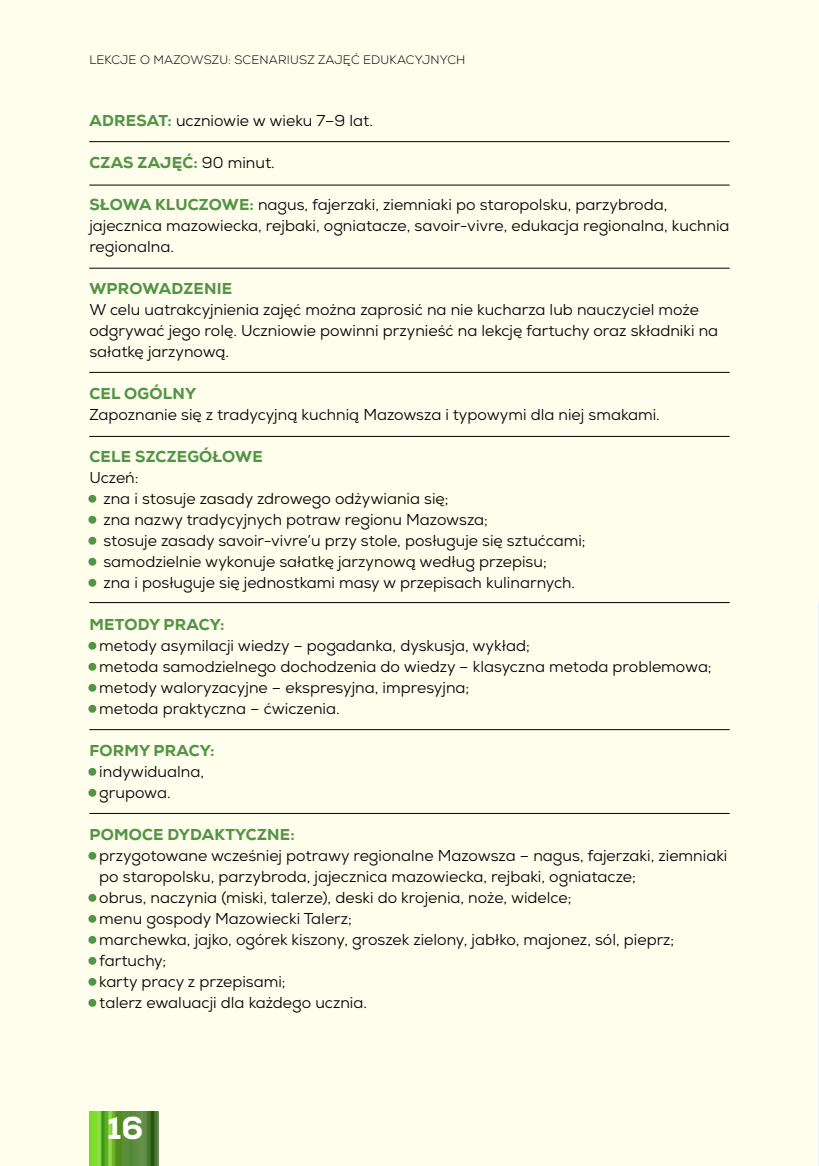
<style>
.page{position:relative;width:819px;height:1166px;background:#fffdeb}
.page>*{position:absolute;margin:0;border:0;box-sizing:border-box;transform-origin:0 0}
.t1{font:800 31.5px "Nexa";color:#fff}
.t2{font:15.75px/21px "Nexa";color:#000}
.t3{font:800 15.75px "Nexa";letter-spacing:.015em;color:#529546}
.t4{font:300 12.25px "Nexa";letter-spacing:.015em;color:#000}
.s1{font-weight:800;color:#529546}
.s2{font-weight:400;color:#000}
.s3{color:#529546}
</style>
<div class="page">
<hr style="left:818px;top:603px;width:1px;height:563px;background:#e1f4fd">
<img style="left:89px;top:1111px;width:70px;height:55px">
<div style="left:88px;top:495px;width:8px;height:8px;border:5px solid #529546;border-radius:50%"></div>
<div style="left:88px;top:516px;width:8px;height:8px;border:5px solid #529546;border-radius:50%"></div>
<div style="left:88px;top:537px;width:8px;height:8px;border:5px solid #529546;border-radius:50%"></div>
<div style="left:88px;top:558px;width:8px;height:8px;border:5px solid #529546;border-radius:50%"></div>
<div style="left:88px;top:579px;width:8px;height:8px;border:5px solid #529546;border-radius:50%"></div>
<div style="left:88px;top:642px;width:8px;height:8px;border:5px solid #529546;border-radius:50%"></div>
<div style="left:88px;top:663px;width:8px;height:8px;border:5px solid #529546;border-radius:50%"></div>
<div style="left:88px;top:684px;width:8px;height:8px;border:5px solid #529546;border-radius:50%"></div>
<div style="left:88px;top:705px;width:8px;height:8px;border:5px solid #529546;border-radius:50%"></div>
<div style="left:88px;top:768px;width:8px;height:8px;border:5px solid #529546;border-radius:50%"></div>
<div style="left:88px;top:789px;width:8px;height:8px;border:5px solid #529546;border-radius:50%"></div>
<div style="left:88px;top:852px;width:8px;height:8px;border:5px solid #529546;border-radius:50%"></div>
<div style="left:88px;top:894px;width:8px;height:8px;border:5px solid #529546;border-radius:50%"></div>
<div style="left:88px;top:915px;width:8px;height:8px;border:5px solid #529546;border-radius:50%"></div>
<div style="left:88px;top:936px;width:8px;height:8px;border:5px solid #529546;border-radius:50%"></div>
<div style="left:88px;top:957px;width:8px;height:8px;border:5px solid #529546;border-radius:50%"></div>
<div style="left:88px;top:978px;width:8px;height:8px;border:5px solid #529546;border-radius:50%"></div>
<div style="left:88px;top:999px;width:8px;height:8px;border:5px solid #529546;border-radius:50%"></div>
<hr style="left:89px;top:141px;width:640px;height:1px;background:#000">
<hr style="left:89px;top:185px;width:640px;height:1px;background:#000">
<hr style="left:89px;top:372px;width:640px;height:1px;background:#000">
<hr style="left:89px;top:268px;width:640px;height:1px;background:#000">
<hr style="left:89px;top:436px;width:640px;height:1px;background:#000">
<hr style="left:89px;top:602px;width:640px;height:1px;background:#000">
<hr style="left:89px;top:729px;width:640px;height:1px;background:#000">
<hr style="left:89px;top:813px;width:640px;height:1px;background:#000">
<p class="t4" style="left:89px;top:52px;width:377px">LEKCJE O MAZOWSZU: SCENARIUSZ ZAJĘĆ EDUKACYJNYCH</p>
<p class="t2" style="left:89px;top:110px;width:285px"><span class="s1">ADRESAT:</span> uczniowie w wieku 7–9 lat.</p>
<p class="t3" style="left:89px;top:153px;width:187px">CZAS ZAJĘĆ: <span class="s2">90 minut.</span></p>
<p class="t2" style="left:89px;top:194px;width:641px"><span class="s1">SŁOWA KLUCZOWE:</span> nagus, fajerzaki, ziemniaki po staropolsku, parzybroda, jajecznica mazowiecka, rejbaki, ogniatacze, savoir-vivre, edukacja regionalna, kuchnia regionalna.</p>
<p class="t3" style="left:89px;top:279px;width:144px">WPROWADZENIE</p>
<p class="t2" style="left:89px;top:299px;width:630px">W celu uatrakcyjnienia zajęć można zaprosić na nie kucharza lub nauczyciel może odgrywać jego rolę. Uczniowie powinni przynieść na lekcję fartuchy oraz składniki na sałatkę jarzynową.</p>
<p class="t3" style="left:89px;top:383px;width:108px">CEL OGÓLNY</p>
<p class="t2" style="left:89px;top:404px;width:572px">Zapoznanie się z tradycyjną kuchnią Mazowsza i typowymi dla niej smakami.</p>
<p class="t3" style="left:89px;top:446px;width:175px">CELE SZCZEGÓŁOWE</p>
<p class="t2" style="left:89px;top:467px;width:51px">Uczeń:</p>
<p class="t2" style="left:89px;top:488px;width:361px"><span class="s3">•</span> zna i stosuje zasady zdrowego odżywiania się;</p>
<p class="t2" style="left:89px;top:509px;width:400px"><span class="s3">•</span> zna nazwy tradycyjnych potraw regionu Mazowsza;</p>
<p class="t2" style="left:89px;top:530px;width:498px"><span class="s3">•</span> stosuje zasady savoir-vivre’u przy stole, posługuje się sztućcami;</p>
<p class="t2" style="left:89px;top:551px;width:459px"><span class="s3">•</span> samodzielnie wykonuje sałatkę jarzynową według przepisu;</p>
<p class="t2" style="left:89px;top:572px;width:487px"><span class="s3">•</span> zna i posługuje się jednostkami masy w przepisach kulinarnych.</p>
<p class="t3" style="left:89px;top:615px;width:136px">METODY PRACY:</p>
<p class="t2" style="left:89px;top:635px;width:442px"><span class="s3">•</span> metody asymilacji wiedzy – pogadanka, dyskusja, wykład;</p>
<p class="t2" style="left:89px;top:656px;width:624px"><span class="s3">•</span> metoda samodzielnego dochodzenia do wiedzy – klasyczna metoda problemowa;</p>
<p class="t2" style="left:89px;top:677px;width:381px"><span class="s3">•</span> metody waloryzacyjne – ekspresyjna, impresyjna;</p>
<p class="t2" style="left:89px;top:698px;width:252px"><span class="s3">•</span> metoda praktyczna – ćwiczenia.</p>
<p class="t3" style="left:89px;top:741px;width:127px">FORMY PRACY:</p>
<p class="t2" style="left:89px;top:761px;width:116px"><span class="s3">•</span> indywidualna,</p>
<p class="t2" style="left:89px;top:782px;width:83px"><span class="s3">•</span> grupowa.</p>
<p class="t3" style="left:89px;top:825px;width:207px">POMOCE DYDAKTYCZNE:</p>
<p class="t2" style="left:99px;top:845px;width:629px;text-indent:-10px"><span class="s3">•</span> przygotowane wcześniej potrawy regionalne Mazowsza – nagus, fajerzaki, ziemniaki po staropolsku, parzybroda, jajecznica mazowiecka, rejbaki, ogniatacze;</p>
<p class="t2" style="left:89px;top:887px;width:483px"><span class="s3">•</span> obrus, naczynia (miski, talerze), deski do krojenia, noże, widelce;</p>
<p class="t2" style="left:89px;top:908px;width:264px"><span class="s3">•</span> menu gospody Mazowiecki Talerz;</p>
<p class="t2" style="left:89px;top:929px;width:586px"><span class="s3">•</span> marchewka, jajko, ogórek kiszony, groszek zielony, jabłko, majonez, sól, pieprz;</p>
<p class="t2" style="left:89px;top:950px;width:78px"><span class="s3">•</span> fartuchy;</p>
<p class="t2" style="left:89px;top:971px;width:198px"><span class="s3">•</span> karty pracy z przepisami;</p>
<p class="t2" style="left:89px;top:992px;width:279px"><span class="s3">•</span> talerz ewaluacji dla każdego ucznia.</p>
<h1 class="t1" style="left:107px;top:1108px;width:38px">16</h1>
</div>
